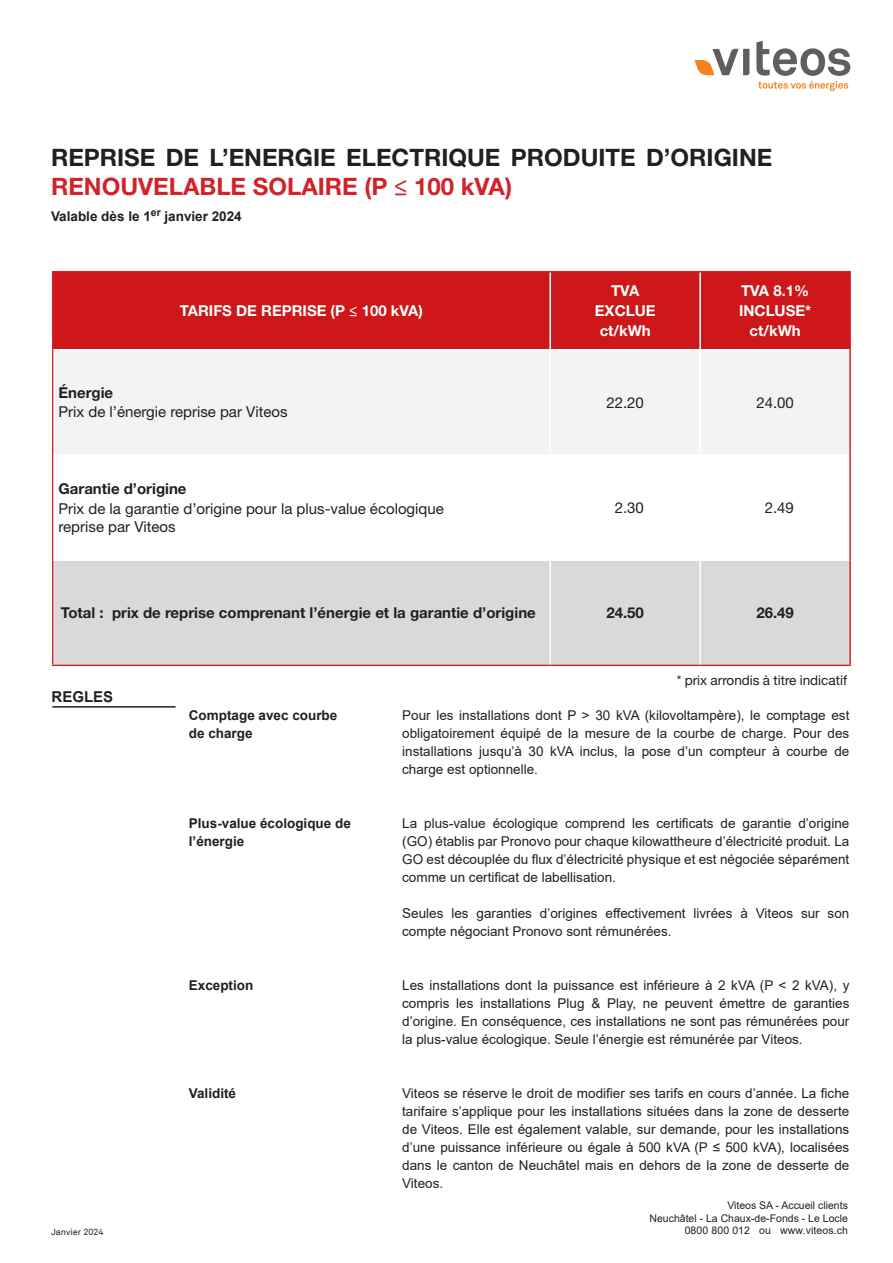
<style>
.page{position:relative;width:893px;height:1263px;background:#fff}
.page>*{position:absolute;margin:0;border:0;box-sizing:border-box;transform-origin:0 0}
.t1{font:700 24px/28.8px "Helvetica Neue LT Std";color:#231f20}
.t2{font:15px/18px "Helvetica Neue LT Std";color:#231f20}
.t3{font:700 15px "Helvetica Neue LT Std";color:#231f20}
.Heading_1{font:700 15px/19.5px "Helvetica Neue LT Std";color:#fff;text-align:center}
.t4{font:700 15px "Arial";color:#231f20}
.t5{font:13.5px/18px "Arial";color:#231f20;text-align:justify}
.t6{font:700 13.5px/18px "Arial";color:#231f20}
.t7{font:13.5px "Helvetica Neue LT Std";color:#231f20}
.t8{font:10.5px/12.6px "Arial";color:#231f20;text-align:right}
.t9{font:9px "Akkurat";color:#231f20}
.s1{color:#d0232a}
</style>
<div class="page">
<svg style="left:694px;top:49px;width:55px;height:26px"></svg>
<svg style="left:756px;top:41px;width:94px;height:50px"></svg>
<div style="left:53px;top:272px;width:796px;height:77px;background:#cd1719"></div>
<div style="left:53px;top:350px;width:796px;height:104px;background:#f2f3f4"></div>
<div style="left:53px;top:561px;width:796px;height:104px;background:#d9d9d9"></div>
<hr style="left:549px;top:272px;width:2px;height:77px;background:#fff">
<hr style="left:699px;top:272px;width:2px;height:77px;background:#fff">
<hr style="left:549px;top:350px;width:2px;height:104px;background:#fff">
<hr style="left:699px;top:350px;width:2px;height:104px;background:#fff">
<hr style="left:549px;top:561px;width:2px;height:104px;background:#fff">
<hr style="left:699px;top:561px;width:2px;height:104px;background:#fff">
<hr style="left:849px;top:272px;width:2px;height:78px;background:#d0232a">
<hr style="left:849px;top:350px;width:2px;height:105px;background:#d0232a">
<hr style="left:849px;top:455px;width:2px;height:105px;background:#d0232a">
<hr style="left:849px;top:560px;width:2px;height:105px;background:#d0232a">
<div style="left:50px;top:269px;width:823px;height:399px;border:2px solid #fff"></div>
<hr style="left:52px;top:706px;width:124px;height:2px;background:#231f20">
<p class="t1" style="left:51px;top:142px;width:723px">REPRISE DE L’ENERGIE ELECTRIQUE PRODUITE D’ORIGINE<br><span class="s1">RENOUVELABLE SOLAIRE (P ≤ 100 kVA)</span></p>
<p class="t6" style="left:51px;top:207px;width:192px">Valable dès le 1<sup>er</sup> janvier 2024</p>
<p class="Heading_1" style="left:180px;top:301px;width:245px">TARIFS DE REPRISE (P ≤ 100 kVA)</p>
<p class="t3" style="left:59px;top:383px;width:56px">Énergie</p>
<p class="t2" style="left:59px;top:403px;width:231px">Prix de l’énergie reprise par Viteos</p>
<p class="Heading_1" style="left:595px;top:281px;width:62px">TVA<br>EXCLUE ct/kWh</p>
<p class="Heading_1" style="left:739px;top:281px;width:74px">TVA 8.1%<br>INCLUSE* ct/kWh</p>
<p class="t2" style="left:606px;top:393px;width:39px">22.20</p>
<p class="t2" style="left:756px;top:393px;width:39px">24.00</p>
<p class="t3" style="left:59px;top:480px;width:130px">Garantie d’origine</p>
<p class="t2" style="left:59px;top:499px;width:387px">Prix de la garantie d’origine pour la plus-value écologique reprise par Viteos</p>
<p class="t2" style="left:615px;top:498px;width:31px">2.30</p>
<p class="t2" style="left:765px;top:498px;width:31px">2.49</p>
<p class="t3" style="left:61px;top:603px;width:476px">Total : prix de reprise comprenant l’énergie et la garantie d’origine</p>
<p class="t3" style="left:606px;top:603px;width:39px">24.50</p>
<p class="t3" style="left:756px;top:603px;width:39px">26.49</p>
<p class="t4" style="left:52px;top:686px;width:63px">REGLES</p>
<p class="t9" style="left:51px;top:1226px;width:54px">Janvier 2024</p>
<p class="t7" style="left:677px;top:672px;width:172px">* prix arrondis à titre indicatif</p>
<p class="t6" style="left:189px;top:706px;width:150px">Comptage avec courbe</p>
<p class="t6" style="left:189px;top:724px;width:65px">de charge</p>
<p class="t5" style="left:402px;top:706px;width:449px">Pour les installations dont P &gt; 30 kVA (kilovoltampère), le comptage est obligatoirement équipé de la mesure de la courbe de charge. Pour des installations jusqu’à 30 kVA inclus, la pose d’un compteur à courbe de charge est optionnelle.</p>
<p class="t6" style="left:189px;top:814px;width:164px">Plus-value écologique de l’énergie</p>
<p class="t5" style="left:402px;top:814px;width:449px">La plus-value écologique comprend les certificats de garantie d’origine (GO) établis par Pronovo pour chaque kilowattheure d’électricité produit. La GO est découplée du flux d’électricité physique et est négociée séparément comme un certificat de labellisation.</p>
<p class="t5" style="left:402px;top:904px;width:449px">Seules les garanties d’origines effectivement livrées à Viteos sur son compte négociant Pronovo sont rémunérées.</p>
<p class="t6" style="left:189px;top:976px;width:66px">Exception</p>
<p class="t5" style="left:402px;top:976px;width:449px">Les installations dont la puissance est inférieure à 2 kVA (P &lt; 2 kVA), y compris les installations Plug &amp; Play, ne peuvent émettre de garanties d’origine. En conséquence, ces installations ne sont pas rémunérées pour la plus-value écologique. Seule l’énergie est rémunérée par Viteos.</p>
<p class="t6" style="left:189px;top:1084px;width:49px">Validité</p>
<p class="t5" style="left:402px;top:1084px;width:449px">Viteos se réserve le droit de modifier ses tarifs en cours d’année. La fiche tarifaire s’applique pour les installations situées dans la zone de desserte de Viteos. Elle est également valable, sur demande, pour les installations d’une puissance inférieure ou égale à 500 kVA (P ≤ 500 kVA), localisées dans le canton de Neuchâtel mais en dehors de la zone de desserte de Viteos.</p>
<p class="t8" style="left:727px;top:1199px;width:122px">Viteos SA - Accueil clients</p>
<p class="t8" style="left:649px;top:1211px;width:200px">Neuchâtel - La Chaux-de-Fonds - Le Locle<br>0800 800 012 ou www.viteos.ch</p>
</div>
